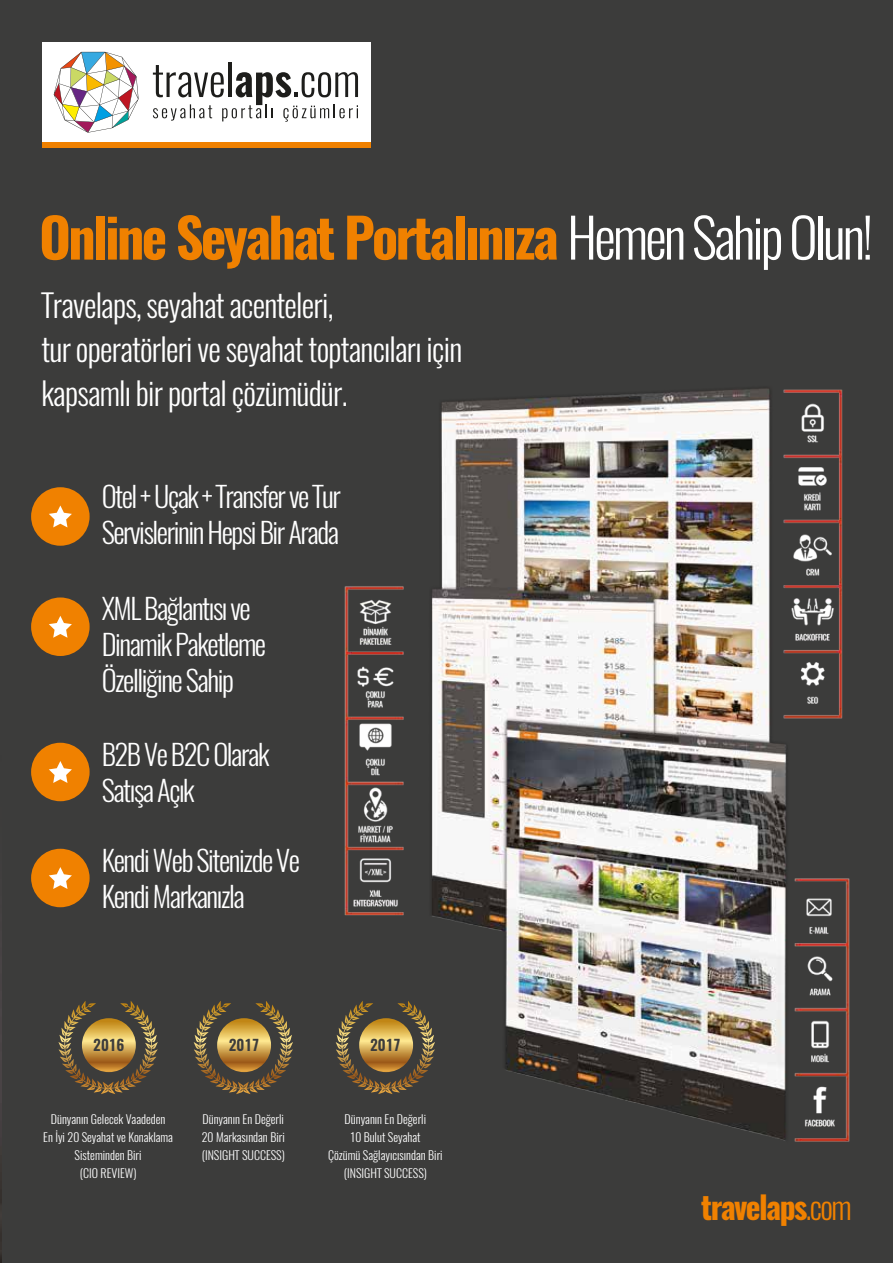
<style>
.page{position:relative;width:893px;height:1263px;background:#3c3c3b}
.page>*{position:absolute;margin:0;border:0;box-sizing:border-box;transform-origin:0 0}
.t1{font:700 54.3px "Oswald";letter-spacing:-.05em;color:#f08100}
.t2{font:300 31.5px/43.5px "Oswald";letter-spacing:-.025em;color:#fff}
.t3{font:700 31.5px "Oswald";letter-spacing:-.05em;color:#f08100}
.t4{font:300 28.5px/36px "Oswald";letter-spacing:-.05em;color:#fff}
.t5{font:600 15px "Oswald";color:#3c3c3b}
.t6{font:300 12px/18px "Oswald";color:#fff;text-align:center}
.s1{font-weight:300;color:#fff}
.s2{font-weight:300}
</style>
<div class="page">
<img style="left:0;top:941px;width:2px;height:322px">
<div style="left:42px;top:42px;width:329px;height:100px;background:#fff"></div>
<div style="left:42px;top:142px;width:329px;height:6px;background:#f08100"></div>
<div style="left:31px;top:487px;width:59px;height:59px;background:#f08100;border-radius:50%"></div>
<svg style="left:49px;top:505px;width:23px;height:22px"></svg>
<div style="left:31px;top:597px;width:59px;height:59px;background:#f08100;border-radius:50%"></div>
<svg style="left:49px;top:616px;width:23px;height:22px"></svg>
<div style="left:31px;top:743px;width:59px;height:58px;background:#f08100;border-radius:50%"></div>
<svg style="left:49px;top:761px;width:23px;height:22px"></svg>
<div style="left:31px;top:849px;width:59px;height:58px;background:#f08100;border-radius:50%"></div>
<svg style="left:49px;top:867px;width:23px;height:22px"></svg>
<svg style="left:120px;top:1001px;width:31px;height:84px"></svg>
<svg style="left:82px;top:1018px;width:54px;height:54px"></svg>
<svg style="left:255px;top:1001px;width:31px;height:84px"></svg>
<svg style="left:217px;top:1018px;width:54px;height:54px"></svg>
<img style="left:54px;top:52px;width:85px;height:81px">
<hr style="left:228px;top:63px;width:3px;height:34px;background:#1d1d1b">
<svg style="left:153px;top:65px;width:205px;height:57px"></svg>
<img style="left:335px;top:389px;width:515px;height:753px">
<h1 class="t1" style="left:39px;top:200px;width:835px">Online Seyahat Portalınıza <span class="s1">Hemen Sahip Olun!</span></h1>
<h2 class="t2" style="left:41px;top:284px;width:422px">Travelaps, seyahat acenteleri,<br>tur operatörleri ve seyahat toptancıları için kapsamlı bir portal çözümüdür.</h2>
<h3 class="t4" style="left:102px;top:479px;width:241px">Otel + Uçak + Transfer ve Tur<br>Servislerinin Hepsi Bir Arada</h3>
<h3 class="t4" style="left:102px;top:590px;width:166px">XML Bağlantısı ve<br>Dinamik Paketleme<br>Özelliğine Sahip</h3>
<h3 class="t4" style="left:102px;top:736px;width:169px">B2B Ve B2C Olarak<br>Satışa Açık</h3>
<h3 class="t4" style="left:102px;top:842px;width:200px">Kendi Web Sitenizde Ve<br>Kendi Markanızla</h3>
<p class="t5" style="left:93px;top:1034px;width:33px">2016</p>
<p class="t5" style="left:229px;top:1034px;width:32px">2017</p>
<p class="t5" style="left:370px;top:1034px;width:32px">2017</p>
<p class="t6" style="left:43px;top:1110px;width:131px">Dünyanın Gelecek Vaadeden<br>En İyi 20 Seyahat ve Konaklama<br>Sisteminden Biri<br>(CIO REVIEW)</p>
<p class="t6" style="left:328px;top:1110px;width:116px">Dünyanın En Değerli<br>10 Bulut Seyahat<br>Çözümü Sağlayıcısından Biri (INSIGHT SUCCESS)</p>
<p class="t6" style="left:202px;top:1110px;width:85px;text-align:justify">Dünyanın En Değerli 20 Markasından Biri (INSIGHT SUCCESS)</p>
<h2 class="t3" style="left:701px;top:1185px;width:152px">travelaps<span class="s2">.com</span></h2>
</div>
